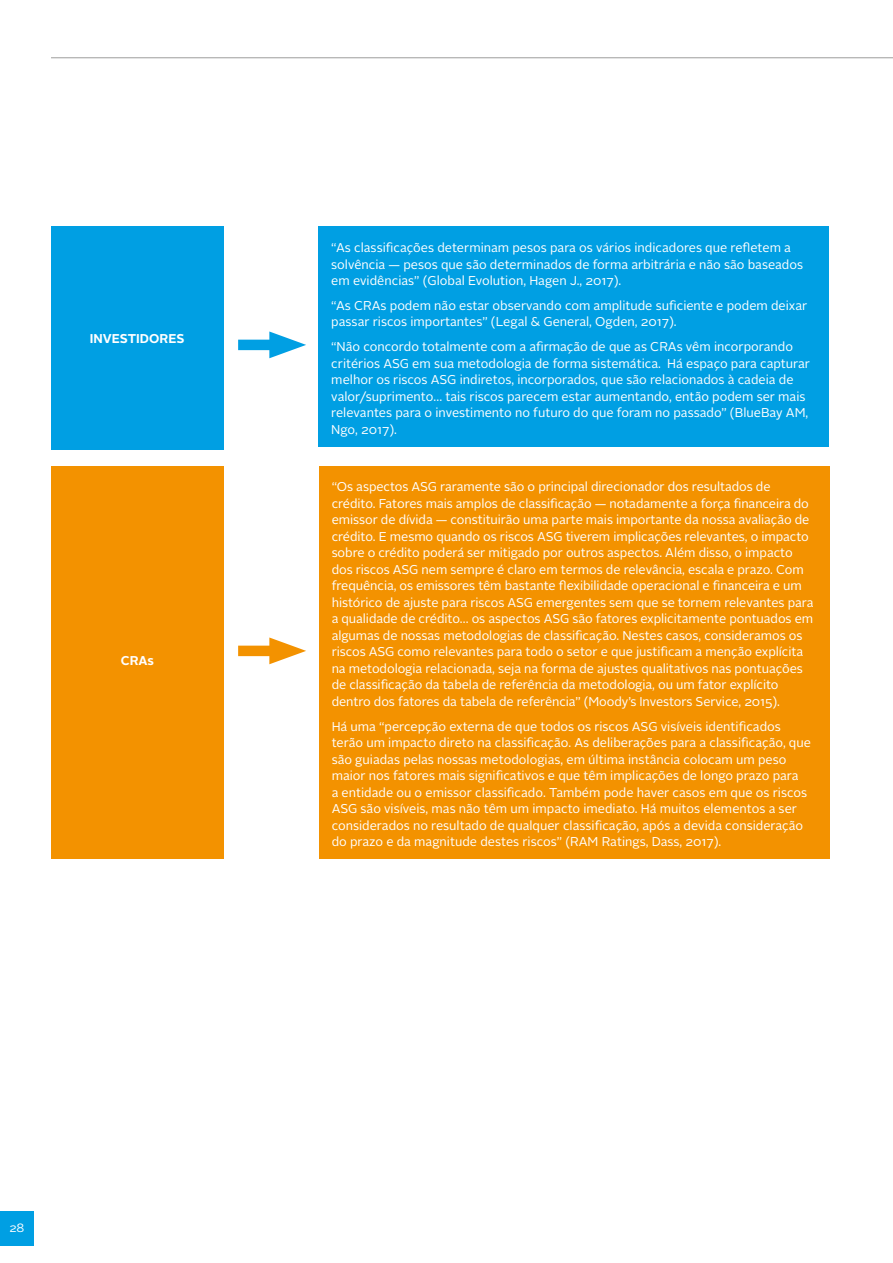
<style>
.page{position:relative;width:893px;height:1263px;background:#fff}
.page>*{position:absolute;margin:0;border:0;box-sizing:border-box;transform-origin:0 0}
.t1{font:12.75px/16.5px "Alright Sans";letter-spacing:-.005em;color:#fff}
.t2{font:700 12.75px "Alright Sans";color:#fff}
.t3{font:12px "Alright Sans";color:#fff}
</style>
<div class="page">
<hr style="left:51px;top:57px;width:842px;height:1px;background:#9d9d9c">
<div style="left:0;top:1212px;width:34px;height:34px;background:#009fe3"></div>
<div style="left:51px;top:226px;width:172px;height:223px;background:#009fe3"></div>
<div style="left:319px;top:226px;width:510px;height:220px;background:#009fe3"></div>
<div style="left:51px;top:466px;width:173px;height:393px;background:#f39200"></div>
<div style="left:319px;top:466px;width:510px;height:393px;background:#f39200"></div>
<div style="left:238px;top:340px;width:47px;height:10px;background:#009fe3"></div>
<svg style="left:269px;top:331px;width:37px;height:27px"></svg>
<div style="left:238px;top:646px;width:47px;height:10px;background:#f39200"></div>
<svg style="left:269px;top:637px;width:37px;height:27px"></svg>
<p class="t2" style="left:90px;top:329px;width:96px">INVESTIDORES</p>
<p class="t2" style="left:121px;top:651px;width:35px">CRAs</p>
<p class="t1" style="left:331px;top:240px;width:473px">“As classificações determinam pesos para os vários indicadores que refletem a solvência — pesos que são determinados de forma arbitrária e não são baseados em evidências” (Global Evolution, Hagen J., 2017).</p>
<p class="t1" style="left:331px;top:297px;width:478px">“As CRAs podem não estar observando com amplitude suficiente e podem deixar passar riscos importantes” (Legal &amp; General, Ogden, 2017).</p>
<p class="t1" style="left:331px;top:339px;width:480px">“Não concordo totalmente com a afirmação de que as CRAs vêm incorporando critérios ASG em sua metodologia de forma sistemática. Há espaço para capturar melhor os riscos ASG indiretos, incorporados, que são relacionados à cadeia de valor/suprimento… tais riscos parecem estar aumentando, então podem ser mais relevantes para o investimento no futuro do que foram no passado” (BlueBay AM, Ngo, 2017).</p>
<p class="t1" style="left:332px;top:479px;width:483px">“Os aspectos ASG raramente são o principal direcionador dos resultados de crédito. Fatores mais amplos de classificação — notadamente a força financeira do emissor de dívida — constituirão uma parte mais importante da nossa avaliação de crédito. E mesmo quando os riscos ASG tiverem implicações relevantes, o impacto sobre o crédito poderá ser mitigado por outros aspectos. Além disso, o impacto dos riscos ASG nem sempre é claro em termos de relevância, escala e prazo. Com frequência, os emissores têm bastante flexibilidade operacional e financeira e um histórico de ajuste para riscos ASG emergentes sem que se tornem relevantes para a qualidade de crédito… os aspectos ASG são fatores explicitamente pontuados em algumas de nossas metodologias de classificação. Nestes casos, consideramos os riscos ASG como relevantes para todo o setor e que justificam a menção explícita na metodologia relacionada, seja na forma de ajustes qualitativos nas pontuações de classificação da tabela de referência da metodologia, ou um fator explícito dentro dos fatores da tabela de referência” (Moody’s Investors Service, 2015).</p>
<p class="t1" style="left:332px;top:718px;width:481px">Há uma “percepção externa de que todos os riscos ASG visíveis identificados terão um impacto direto na classificação. As deliberações para a classificação, que são guiadas pelas nossas metodologias, em última instância colocam um peso maior nos fatores mais significativos e que têm implicações de longo prazo para<br>a entidade ou o emissor classificado. Também pode haver casos em que os riscos ASG são visíveis, mas não têm um impacto imediato. Há muitos elementos a ser considerados no resultado de qualquer classificação, após a devida consideração do prazo e da magnitude destes riscos” (RAM Ratings, Dass, 2017).</p>
<p class="t3" style="left:9px;top:1220px;width:16px">28</p>
</div>
